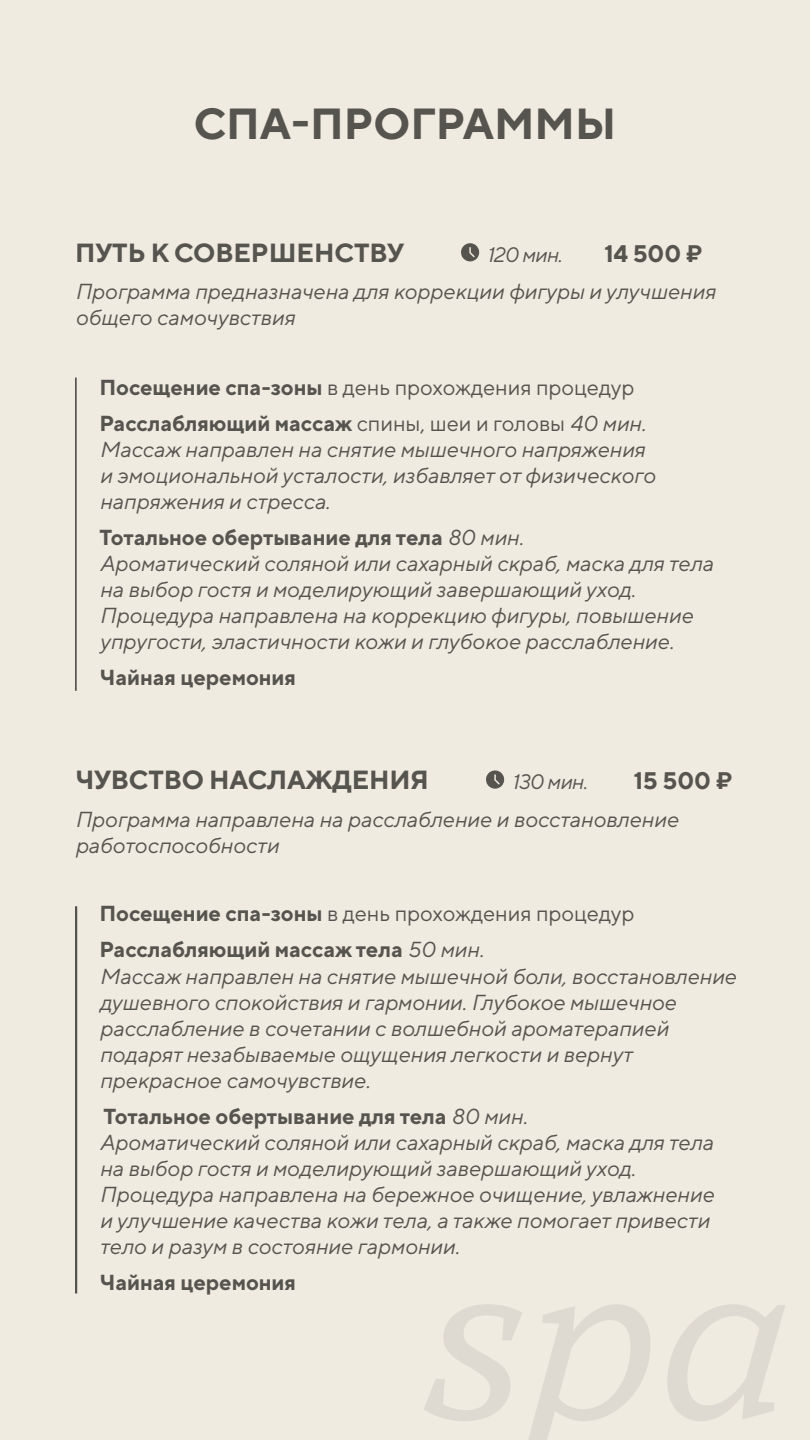
<style>
.page{position:relative;width:810px;height:1440px;background:#f0ebe1}
.page>*{position:absolute;margin:0;border:0;box-sizing:border-box;transform-origin:0 0}
.t1{font:700 43.5px "TT Norms Pro";color:#56544e}
.t2{font:700 26.25px "TT Norms Pro";letter-spacing:-.005em;color:#56544e}
.t3{font:700 24px "TT Norms Pro";color:#56544e}
.t4{font:italic 21.75px/26.1px "TT Norms Pro";color:#56544e}
.t5{font:700 21.75px/36px "TT Norms Pro";color:#56544e}
.t6{font:21.75px/36px "TT Norms Pro";color:#56544e}
.t7{font:italic 21px "TT Norms Pro";letter-spacing:-.03em;color:#56544e}
.s1{font-weight:700}
.s2{font-style:italic}
.s3{font-weight:700;font-style:normal}
.s4{font-weight:400}
.s5{font-weight:400;font-style:italic}
</style>
<div class="page">
<svg style="left:486px;top:770px;width:18px;height:19px"></svg>
<svg style="left:461px;top:243px;width:18px;height:18px"></svg>
<hr style="left:75px;top:378px;width:2px;height:313px;background:#56544e">
<hr style="left:75px;top:906px;width:2px;height:387px;background:#56544e">
<svg style="left:424px;top:1304px;width:226px;height:136px"></svg>
<svg style="left:667px;top:1304px;width:118px;height:117px"></svg>
<h1 class="t1" style="left:194px;top:95px;width:424px">CПА-ПРОГРАММЫ</h1>
<p class="t2" style="left:75px;top:235px;width:331px">ПУТЬ К СОВЕРШЕНСТВУ</p>
<p class="t7" style="left:486px;top:241px;width:77px">120 мин.</p>
<p class="t3" style="left:604px;top:237px;width:99px">14 500 ₽</p>
<p class="t4" style="left:75px;top:277px;width:642px">Программа предназначена для коррекции фигуры и улучшения общего самочувствия</p>
<p class="t6" style="left:99px;top:368px;width:548px"><span class="s1">Посещение спа-зоны</span> в день прохождения процедур<br><span class="s1">Расслабляющий массаж</span> спины, шеи и головы <span class="s2">40 мин.</span></p>
<p class="t4" style="left:99px;top:435px;width:557px">Массаж направлен на снятие мышечного напряжения и эмоциональной усталости, избавляет от физического напряжения и стресса.</p>
<p class="t4" style="left:99px;top:523px;width:615px"><span class="s3">Тотальное обертывание для тела</span> 80 мин.<br>Ароматический соляной или сахарный скраб, маска для тела на выбор гостя и моделирующий завершающий уход.<br>Процедура направлена на коррекцию фигуры, повышение упругости, эластичности кожи и глубокое расслабление.</p>
<p class="t5" style="left:99px;top:659px;width:198px">Чайная церемония</p>
<p class="t2" style="left:75px;top:762px;width:355px">ЧУВСТВО НАСЛАЖДЕНИЯ</p>
<p class="t7" style="left:511px;top:768px;width:77px">130 мин.</p>
<p class="t3" style="left:634px;top:764px;width:100px">15 500 ₽</p>
<p class="t4" style="left:75px;top:805px;width:605px">Программа направлена на расслабление и восстановление работоспособности</p>
<p class="t5" style="left:99px;top:895px;width:537px">Посещение спа-зоны <span class="s4">в день прохождения процедур<br></span>Расслабляющий массаж тела <span class="s5">50 мин.</span></p>
<p class="t4" style="left:99px;top:962px;width:638px">Массаж направлен на снятие мышечной боли, восстановление душевного спокойствия и гармонии. Глубокое мышечное расслабление в сочетании с волшебной ароматерапией подарят незабываемые ощущения легкости и вернут прекрасное самочувствие.</p>
<p class="t4" style="left:99px;top:1103px;width:616px"><span class="s3">Тотальное обертывание для тела</span> 80 мин.<br>Ароматический соляной или сахарный скраб, маска для тела на выбор гостя и моделирующий завершающий уход.<br>Процедура направлена на бережное очищение, увлажнение и улучшение качества кожи тела, а также помогает привести тело и разум в состояние гармонии.</p>
<p class="t5" style="left:99px;top:1264px;width:198px">Чайная церемония</p>
</div>
